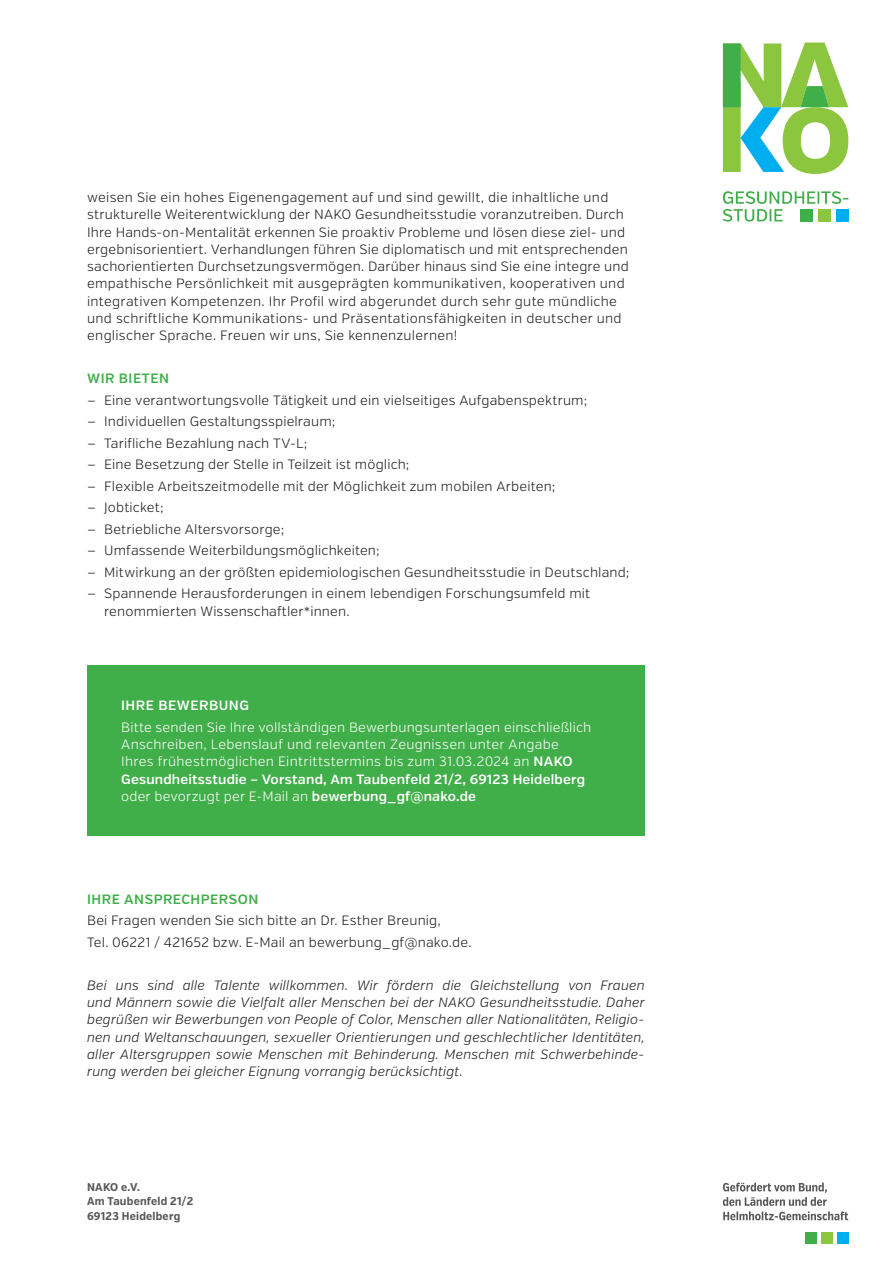
<style>
.page{position:relative;width:893px;height:1263px;background:#fff}
.page>*{position:absolute;margin:0;border:0;box-sizing:border-box;transform-origin:0 0}
.t1{font:300 13.5px/17.2px "Verb";letter-spacing:.015em;color:#231f20}
.t2{font:italic 300 13.5px/17.2px "Verb";letter-spacing:.01em;color:#231f20;text-align:justify}
.t3{font:300 13.5px/17.2px "Verb";letter-spacing:.015em;color:#fff}
.t4{font:600 13.5px "Verb";letter-spacing:.035em;color:#40ae49}
.t5{font:600 13.5px "Verb";letter-spacing:.035em;color:#fff}
.t6{font:700 11.25px/14.2px "Verb Cond";letter-spacing:.02em;color:#57585a}
.s1{font-weight:600}
</style>
<div class="page">
<div style="left:87px;top:665px;width:558px;height:171px;background:#40ae49"></div>
<div style="left:805px;top:1232px;width:11px;height:11px;background:#40ae49"></div>
<div style="left:821px;top:1232px;width:11px;height:11px;background:#8bc63e"></div>
<div style="left:837px;top:1232px;width:11px;height:11px;background:#00aeef"></div>
<svg style="left:723px;top:1182px;width:125px;height:38px"></svg>
<svg style="left:723px;top:43px;width:125px;height:131px"></svg>
<svg style="left:723px;top:191px;width:125px;height:31px"></svg>
<p class="t1" style="left:87px;top:189px;width:543px">weisen Sie ein hohes Eigenengagement auf und sind gewillt, die inhaltliche und strukturelle Weiterentwicklung der NAKO Gesundheitsstudie voranzutreiben. Durch Ihre Hands-on- Mentalität erkennen Sie proaktiv Probleme und lösen diese ziel- und ergebnisorientiert. Verhandlungen führen Sie diplomatisch und mit entsprechenden sachorientierten Durchsetzungsvermögen. Darüber hinaus sind Sie eine integre und empathische Persönlichkeit mit ausgeprägten kommunikativen, kooperativen und integrativen Kompetenzen. Ihr Profil wird abgerundet durch sehr gute mündliche und schriftliche Kommunikations- und Präsentationsfähigkeiten in deutscher und englischer Sprache. Freuen wir uns, Sie kennenzulernen!</p>
<p class="t4" style="left:87px;top:370px;width:83px">WIR BIETEN</p>
<p class="t1" style="left:87px;top:392px;width:502px">— Eine verantwortungsvolle Tätigkeit und ein vielseitiges Aufgabenspektrum;</p>
<p class="t1" style="left:87px;top:413px;width:250px">— Individuellen Gestaltungsspielraum;</p>
<p class="t1" style="left:87px;top:435px;width:222px">— Tarifliche Bezahlung nach TV- L;</p>
<p class="t1" style="left:87px;top:456px;width:324px">— Eine Besetzung der Stelle in Teilzeit ist möglich;</p>
<p class="t1" style="left:87px;top:478px;width:470px">— Flexible Arbeitszeitmodelle mit der Möglichkeit zum mobilen Arbeiten;</p>
<p class="t1" style="left:87px;top:499px;width:78px">— Jobticket;</p>
<p class="t1" style="left:87px;top:521px;width:199px">— Betriebliche Altersvorsorge;</p>
<p class="t1" style="left:87px;top:542px;width:294px">— Umfassende Weiterbildungsmöglichkeiten;</p>
<p class="t1" style="left:87px;top:564px;width:544px">— Mitwirkung an der größten epidemiologischen Gesundheitsstudie in Deutschland;</p>
<p class="t1" style="left:104px;top:585px;width:488px;text-indent:-17px">— Spannende Herausforderungen in einem lebendigen Forschungsumfeld mit renommierten Wissenschaftler*innen.</p>
<p class="t5" style="left:121px;top:697px;width:129px">IHRE BEWERBUNG</p>
<p class="t3" style="left:121px;top:719px;width:472px">Bitte senden Sie Ihre vollständigen Bewerbungsunterlagen einschließlich Anschreiben, Lebenslauf und relevanten Zeugnissen unter Angabe Ihres frühestmöglichen Eintrittstermins bis zum 31.03.2024 an <span class="s1">NAKO Gesundheitsstudie – Vorstand, Am Taubenfeld 21/2, 69123 Heidelberg </span>oder bevorzugt per E- Mail an <span class="s1">bewerbung_gf@nako.de</span></p>
<p class="t4" style="left:87px;top:891px;width:173px">IHRE ANSPRECHPERSON</p>
<p class="t1" style="left:87px;top:910px;width:386px;line-height:21.5px">Bei Fragen wenden Sie sich bitte an Dr. Esther Breunig,<br>Tel. 06221 / 421652 bzw. E- Mail an bewerbung_gf@nako.de.</p>
<p class="t2" style="left:87px;top:977px;width:559px">Bei uns sind alle Talente willkommen. Wir fördern die Gleichstellung von Frauen und Männern sowie die Vielfalt aller Menschen bei der NAKO Gesundheitsstudie. Daher begrüßen wir Bewerbungen von People of Color, Menschen aller Nationalitäten, Religio&shy;nen und Weltanschauungen, sexueller Orientierungen und geschlechtlicher Identitäten, aller Altersgruppen sowie Menschen mit Behinderung. Menschen mit Schwerbehinde&shy;rung werden bei gleicher Eignung vorrangig berücksichtigt.</p>
<p class="t6" style="left:87px;top:1180px;width:108px">NAKO e.V.<br>Am Taubenfeld 21/2<br>69123 Heidelberg</p>
</div>
